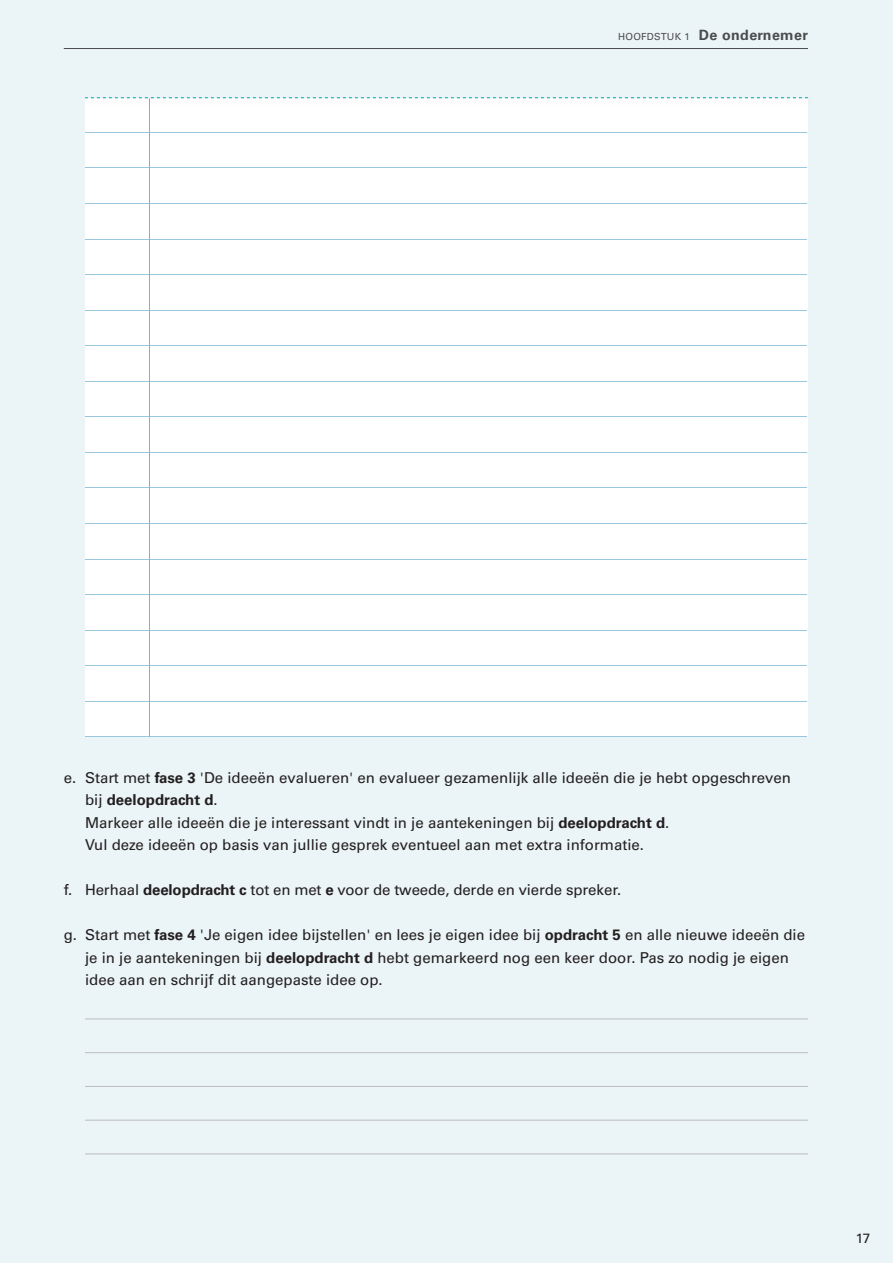
<style>
.page{position:relative;width:893px;height:1263px;background:#ebf4f6}
.page>*{position:absolute;margin:0;border:0;box-sizing:border-box;transform-origin:0 0}
.t1{font:15px/22.5px "Univers LT Std";color:#231f20}
.t2{font:700 14.25px "Univers LT Std";letter-spacing:.025em;color:#4b4c4d}
.t3{font:13.5px "Univers LT Std";color:#231f20}
.s1{font-weight:400;font-size:9.75px}
.s2{font-weight:700}
</style>
<div class="page">
<hr style="left:64px;top:48px;width:744px;height:1px;background:#4b4c4d">
<hr style="left:85px;top:1018px;width:723px;height:1px;background:#bcbdc0">
<hr style="left:85px;top:1052px;width:723px;height:1px;background:#bcbdc0">
<hr style="left:85px;top:1086px;width:723px;height:1px;background:#bcbdc0">
<hr style="left:85px;top:1120px;width:723px;height:1px;background:#bcbdc0">
<hr style="left:85px;top:1153px;width:723px;height:1px;background:#bcbdc0">
<div style="left:85px;top:98px;width:723px;height:639px;background:#fff"></div>
<hr style="left:85px;top:132px;width:722px;height:1px;background:#98c7df">
<hr style="left:85px;top:168px;width:722px;height:1px;background:#98c7df">
<hr style="left:85px;top:203px;width:722px;height:1px;background:#98c7df">
<hr style="left:85px;top:239px;width:722px;height:1px;background:#98c7df">
<hr style="left:85px;top:274px;width:722px;height:1px;background:#98c7df">
<hr style="left:85px;top:310px;width:722px;height:1px;background:#98c7df">
<hr style="left:85px;top:345px;width:722px;height:1px;background:#98c7df">
<hr style="left:85px;top:381px;width:722px;height:1px;background:#98c7df">
<hr style="left:85px;top:416px;width:722px;height:1px;background:#98c7df">
<hr style="left:85px;top:452px;width:722px;height:1px;background:#98c7df">
<hr style="left:85px;top:488px;width:722px;height:1px;background:#98c7df">
<hr style="left:85px;top:523px;width:722px;height:1px;background:#98c7df">
<hr style="left:85px;top:559px;width:722px;height:1px;background:#98c7df">
<hr style="left:85px;top:594px;width:722px;height:1px;background:#98c7df">
<hr style="left:85px;top:630px;width:722px;height:1px;background:#98c7df">
<hr style="left:85px;top:665px;width:722px;height:1px;background:#98c7df">
<hr style="left:85px;top:701px;width:722px;height:1px;background:#98c7df">
<hr style="left:85px;top:736px;width:722px;height:1px;background:#98c7df">
<hr style="left:149px;top:98px;width:1px;height:639px;background:#f48876">
<div style="left:82px;top:93px;width:735px;height:15px;background:#231f20;opacity:.15"></div>
<svg style="left:85px;top:97px;width:723px;height:1px"></svg>
<p class="t2" style="left:618px;top:27px;width:191px"><span class="s1">HOOFDSTUK 1</span> De ondernemer</p>
<p class="t1" style="left:85px;top:766px;width:708px;text-indent:-21px">e. Start met <span class="s2">fase 3</span> 'De ideeën evalueren' en evalueer gezamenlijk alle ideeën die je hebt opgeschreven bij <span class="s2">deelopdracht d</span>.<br>Markeer alle ideeën die je interessant vindt in je aantekeningen bij <span class="s2">deelopdracht d</span>.<br>Vul deze ideeën op basis van jullie gesprek eventueel aan met extra informatie.</p>
<p class="t1" style="left:64px;top:879px;width:559px">f. Herhaal <span class="s2">deelopdracht c</span> tot en met <span class="s2">e</span> voor de tweede, derde en vierde spreker.</p>
<p class="t1" style="left:85px;top:924px;width:722px;text-indent:-21px">g. Start met <span class="s2">fase 4</span> 'Je eigen idee bijstellen' en lees je eigen idee bij <span class="s2">opdracht 5</span> en alle nieuwe ideeën die je in je aantekeningen bij <span class="s2">deelopdracht d</span> hebt gemarkeerd nog een keer door. Pas zo nodig je eigen idee aan en schrijf dit aangepaste idee op.</p>
<p class="t3" style="left:856px;top:1230px;width:16px">17</p>
</div>
